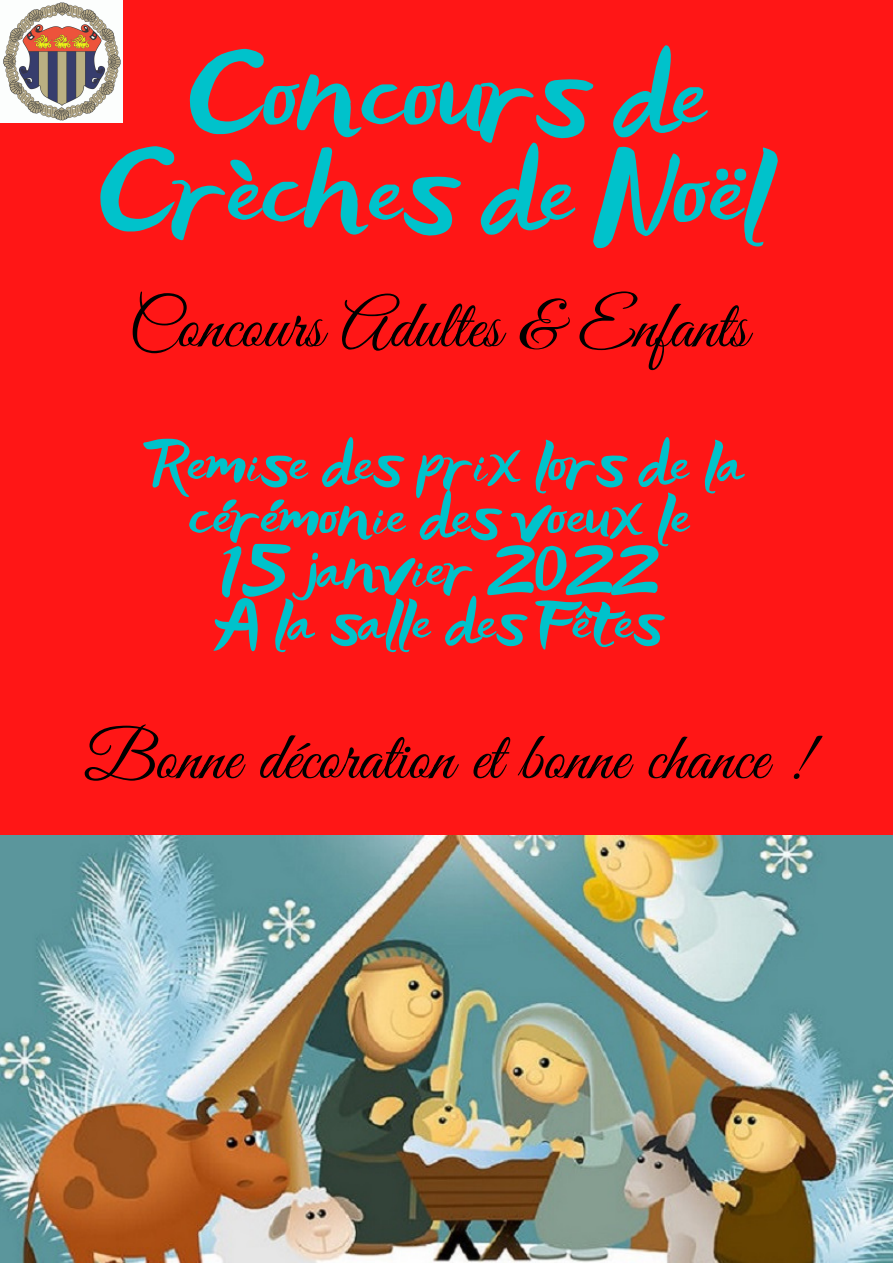
<style>
.page{position:relative;width:893px;height:1263px;background:#ff1616}
.page>*{position:absolute;margin:0;border:0;box-sizing:border-box;transform-origin:0 0}
.t1{font:114.6px "Lifelogo Easy";color:#00c2cb}
.t2{font:68.25px "Great Vibes";color:#000}
.t3{font:62.25px/52.9px "Lifelogo Easy";color:#00c2cb;text-align:center}
</style>
<div class="page">
<img style="left:0;top:836px;width:893px;height:427px">
<img style="left:0;top:0;width:123px;height:123px">
<p class="t1" style="left:188px;top:10px;width:520px">Concours de</p>
<p class="t1" style="left:98px;top:107px;width:670px">Crèches de Noël</p>
<p class="t2" style="left:129px;top:288px;width:621px">Concours Adultes &amp; Enfants</p>
<p class="t3" style="left:149px;top:437px;width:597px">Remise des prix lors de la cérémonie des voeux le</p>
<p class="t3" style="left:220px;top:543px;width:439px">15 janvier 2022</p>
<p class="t3" style="left:217px;top:596px;width:445px">A la salle des Fêtes</p>
<p class="t2" style="left:84px;top:720px;width:727px">Bonne décoration et bonne chance !</p>
</div>
